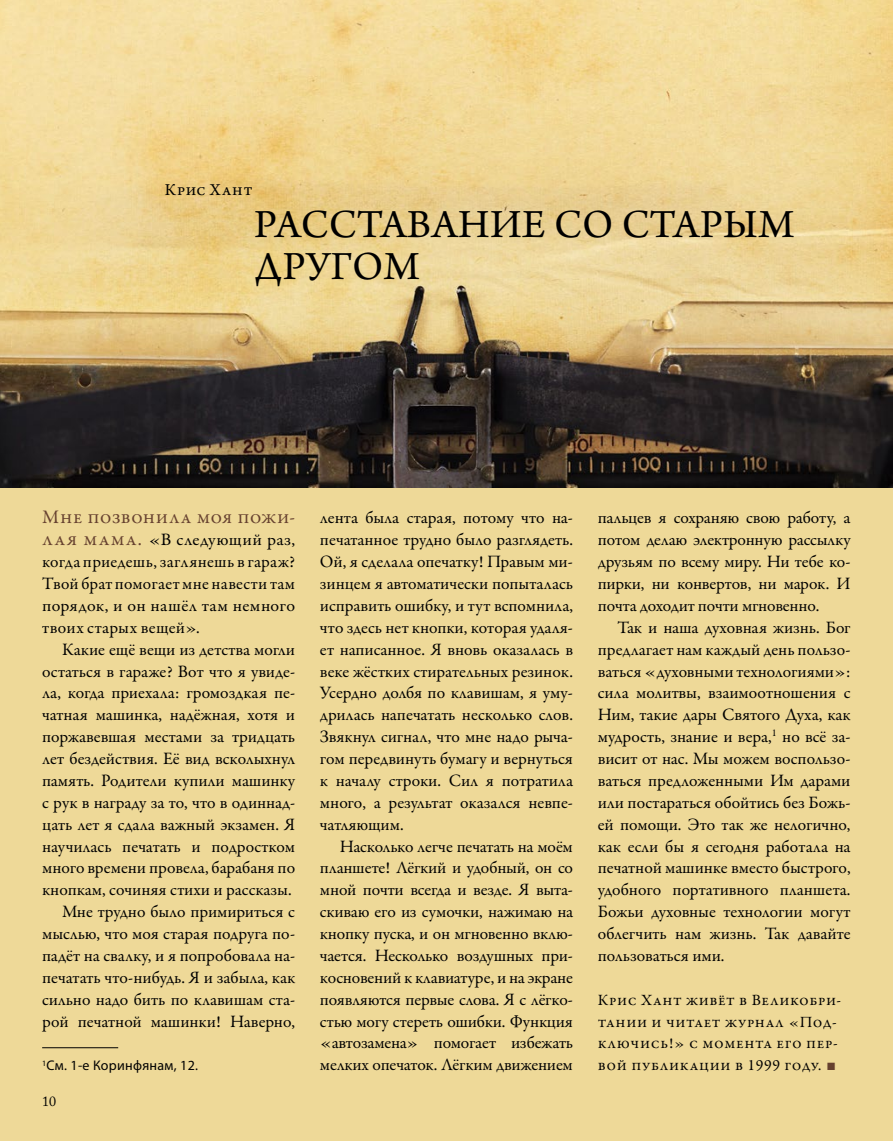
<style>
.page{position:relative;width:893px;height:1141px;background:#eed998}
.page>*{position:absolute;margin:0;border:0;box-sizing:border-box;transform-origin:0 0}
.t1{font:42px/42px "Arno Pro";letter-spacing:.01em;color:#000}
.t2{font:19.25px "Garamond Premr Pro";color:#66412f}
.t3{font:17.5px/21.9px "Garamond Premr Pro";color:#000;text-align:justify}
.t4{font:17.5px "Arno Pro";letter-spacing:.055em;color:#000}
.t5{font:15.75px/21.9px "Garamond Premr Pro";letter-spacing:.16em;color:#000}
.t6{font:15.75px "Garamond Premr Pro";letter-spacing:.075em;color:#000}
.t7{font:14px "Myriad Pro";letter-spacing:.02em;color:#000}
.t8{font:14px "Adobe Caslon Pro";color:#000}
.s1{font-size:19.25px;color:#66412f}
.s2{font-family:"Arial";color:#66412f}
</style>
<div class="page">
<img style="left:0;top:0;width:893px;height:488px">
<hr style="left:42px;top:1047px;width:76px;height:1px;background:#000">
<p class="t4" style="left:165px;top:179px;width:89px">Крис Хант</p>
<h1 class="t1" style="left:254px;top:205px;width:541px">РАССТАВАНИЕ СО СТАРЫМ<br>ДРУГОМ</h1>
<p class="t3" style="left:320px;top:507px;width:255px">лента была старая, потому что на&shy;печатанное трудно было разглядеть.<br>Ой, я сделала опечатку! Правым ми&shy;зинцем я автоматически попыталась исправить ошибку, и тут вспомнила, что здесь нет кнопки, которая удаля&shy;ет написанное. Я вновь оказалась в веке жёстких стирательных резинок.<br>Усердно долбя по клавишам, я уму&shy;дрилась напечатать несколько слов.<br>Звякнул сигнал, что мне надо рыча&shy;гом передвинуть бумагу и вернуться к началу строки. Сил я потратила много, а результат оказался невпе&shy;чатляющим.</p>
<p class="t3" style="left:320px;top:836px;width:255px;text-indent:20px">Насколько легче печатать на моём планшете! Лёгкий и удобный, он со мной почти всегда и везде. Я выта&shy;скиваю его из сумочки, нажимаю на кнопку пуска, и он мгновенно вклю&shy;чается. Несколько воздушных при&shy;косновений к клавиатуре, и на экране появляются первые слова. Я с лёгко&shy;стью могу стереть ошибки. Функция «автозамена» помогает избежать мелких опечаток. Лёгким движением</p>
<p class="t3" style="left:598px;top:507px;width:254px">пальцев я сохраняю свою работу, а потом делаю электронную рассылку друзьям по всему миру. Ни тебе ко&shy;пирки, ни конвертов, ни марок. И почта доходит почти мгновенно.</p>
<p class="t3" style="left:598px;top:617px;width:254px;text-indent:20px">Так и наша духовная жизнь. Бог предлагает нам каждый день пользо&shy;ваться «духовными технологиями»: сила молитвы, взаимоотношения с Ним, такие дары Святого Духа, как мудрость, знание и вера,<sup>1</sup> но всё за&shy;висит от нас. Мы можем воспользо&shy;ваться предложенными Им дарами или постараться обойтись без Божь&shy;ей помощи. Это так же нелогично, как если бы я сегодня работала на печатной машинке вместо быстрого, удобного портативного планшета.<br>Божьи духовные технологии могут облегчить нам жизнь. Так давайте пользоваться ими.</p>
<p class="t5" style="left:598px;top:989px;width:245px">Крис Хант живёт в Великобри&shy;тании и читает журнал «Под&shy;ключись!» с момента его пер-</p>
<p class="t2" style="left:42px;top:506px;width:254px">Мне позвонила моя пожи-</p>
<p class="t3" style="left:42px;top:529px;width:255px"><span class="s1">лая мама.</span> «В следующий раз, когда приедешь, заглянешь в гараж?<br>Твой брат помогает мне навести там порядок, и он нашёл там немного твоих старых вещей».</p>
<p class="t3" style="left:42px;top:639px;width:255px;text-align:right">Какие ещё вещи из детства могли остаться в гараже? Вот что я увиде&shy;ла, когда приехала: громоздкая пе&shy;чатная машинка, надёжная, хотя и поржавевшая местами за тридцать лет бездействия. Её вид всколыхнул память. Родители купили машинку с рук в награду за то, что в одиннад&shy;цать лет я сдала важный экзамен. Я научилась печатать и подростком много времени провела, барабаня по кнопкам, сочиняя стихи и рассказы.<br>Мне трудно было примириться с мыслью, что моя старая подруга по&shy;падёт на свалку, и я попробовала на&shy;печатать что-нибудь. Я и забыла, как сильно надо бить по клавишам ста&shy;рой печатной машинки! Наверно,</p>
<p class="t7" style="left:42px;top:1057px;width:157px"><sup>1</sup>См. 1-е Коринфянам, 12.</p>
<p class="t6" style="left:598px;top:1056px;width:240px">вой публикации в 1999 году. <span class="s2">■</span></p>
<p class="t8" style="left:42px;top:1093px;width:15px">10</p>
</div>
